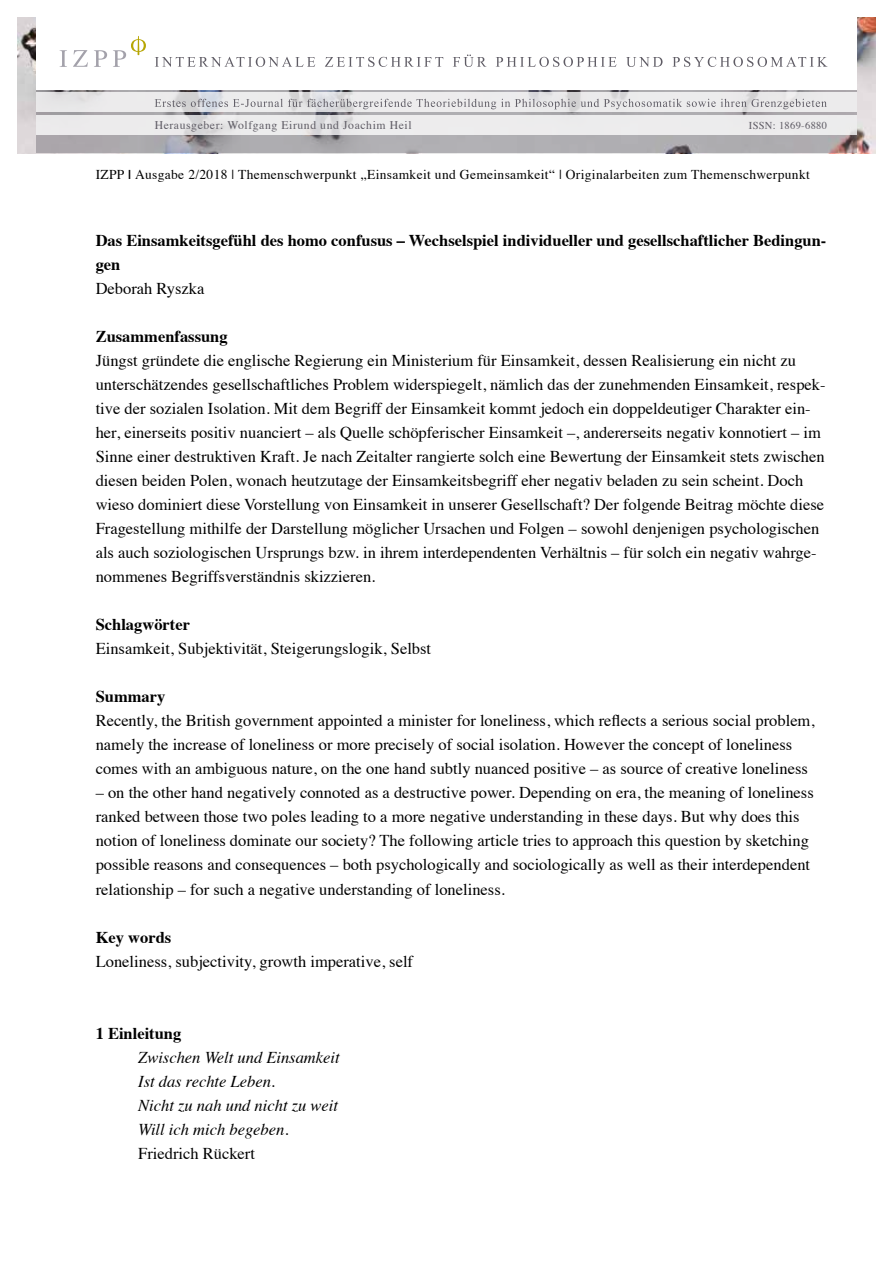
<style>
.page{position:relative;width:893px;height:1263px;background:#fff}
.page>*{position:absolute;margin:0;border:0;box-sizing:border-box;transform-origin:0 0}
.t1{font:16.5px/24px "Times";color:#000}
.t2{font:700 16.5px/24px "Times";color:#000}
.t3{font:italic 16.5px/24px "Times";color:#000}
.t4{font:13.5px "Times";letter-spacing:.025em;color:#000}
.t5{font:11.7px "Times";letter-spacing:.05em;color:#5f5c65}
.t6{font:10.5px "Times";letter-spacing:.03em;color:#5f5c65}
.s1{font-weight:700}
</style>
<div class="page">
<img style="left:17px;top:17px;width:859px;height:136px">
<svg style="left:36px;top:90px;width:821px;height:63px;background:#acaaae"></svg>
<div style="left:36px;top:115px;width:821px;height:19px;background:#ececed"></div>
<svg style="left:36px;top:93px;width:821px;height:19px;background:#e7e7e8"></svg>
<div style="left:36px;top:13px;width:821px;height:77px;background:#fff"></div>
<svg style="left:155px;top:55px;width:673px;height:12px"></svg>
<svg style="left:155px;top:99px;width:672px;height:10px;background:#cfced1"></svg>
<svg style="left:60px;top:50px;width:7px;height:17px"></svg>
<svg style="left:73px;top:50px;width:15px;height:17px"></svg>
<svg style="left:94px;top:50px;width:13px;height:17px"></svg>
<svg style="left:113px;top:36px;width:33px;height:31px"></svg>
<p class="t5" style="left:155px;top:114px;width:258px">Herausgeber: Wolfgang Eirund und Joachim Heil</p>
<p class="t6" style="left:749px;top:115px;width:80px">ISSN: 1869-6880</p>
<p class="t4" style="left:96px;top:161px;width:716px">IZPP <span class="s1">|</span> Ausgabe 2/2018 | Themenschwerpunkt „Einsamkeit und Gemeinsamkeit“ | Originalarbeiten zum Themenschwerpunkt</p>
<p class="t2" style="left:96px;top:227px;width:732px">Das Einsamkeitsgefühl des homo confusus – Wechselspiel individueller und gesellschaftlicher Bedingun&shy;gen</p>
<p class="t1" style="left:96px;top:275px;width:110px">Deborah Ryszka</p>
<p class="t2" style="left:96px;top:323px;width:134px">Zusammenfassung</p>
<p class="t1" style="left:96px;top:347px;width:731px">Jüngst gründete die englische Regierung ein Ministerium für Einsamkeit, dessen Realisierung ein nicht zu unterschätzendes gesellschaftliches Problem widerspiegelt, nämlich das der zunehmenden Einsamkeit, respek&shy;tive der sozialen Isolation. Mit dem Begriff der Einsamkeit kommt jedoch ein doppeldeutiger Charakter ein&shy;her, einerseits positiv nuanciert – als Quelle schöpferischer Einsamkeit –, andererseits negativ konnotiert – im Sinne einer destruktiven Kraft. Je nach Zeitalter rangierte solch eine Bewertung der Einsamkeit stets zwischen diesen beiden Polen, wonach heutzutage der Einsamkeitsbegriff eher negativ beladen zu sein scheint. Doch wieso dominiert diese Vorstellung von Einsamkeit in unserer Gesellschaft? Der folgende Beitrag möchte diese Fragestellung mithilfe der Darstellung möglicher Ursachen und Folgen – sowohl denjenigen psychologischen als auch soziologischen Ursprungs bzw. in ihrem interdependenten Verhältnis – für solch ein negativ wahrge&shy;nommenes Begriffsverständnis skizzieren.</p>
<p class="t2" style="left:96px;top:611px;width:96px">Schlagwörter</p>
<p class="t1" style="left:96px;top:635px;width:337px">Einsamkeit, Subjektivität, Steigerungslogik, Selbst</p>
<p class="t2" style="left:96px;top:683px;width:71px">Summary</p>
<p class="t1" style="left:96px;top:707px;width:720px">Recently, the British government appointed a minister for loneliness, which reflects a serious social problem, namely the increase of loneliness or more precisely of social isolation. However the concept of loneliness comes with an ambiguous nature, on the one hand subtly nuanced positive – as source of creative loneliness</p>
<p class="t1" style="left:96px;top:779px;width:720px">– on the other hand negatively connoted as a destructive power. Depending on era, the meaning of loneliness ranked between those two poles leading to a more negative understanding in these days. But why does this notion of loneliness dominate our society? The following article tries to approach this question by sketching possible reasons and consequences – both psychologically and sociologically as well as their interdependent relationship – for such a negative understanding of loneliness.</p>
<p class="t2" style="left:96px;top:923px;width:77px">Key words</p>
<p class="t1" style="left:96px;top:947px;width:319px">Loneliness, subjectivity, growth imperative, self</p>
<p class="t2" style="left:96px;top:1019px;width:87px">1 Einleitung</p>
<p class="t3" style="left:138px;top:1044px;width:203px">Zwischen Welt und Einsamkeit<br>Ist das rechte Leben.<br>Nicht zu nah und nicht zu weit<br>Will ich mich begeben.</p>
<p class="t1" style="left:138px;top:1139px;width:118px">Friedrich Rückert</p>
</div>
